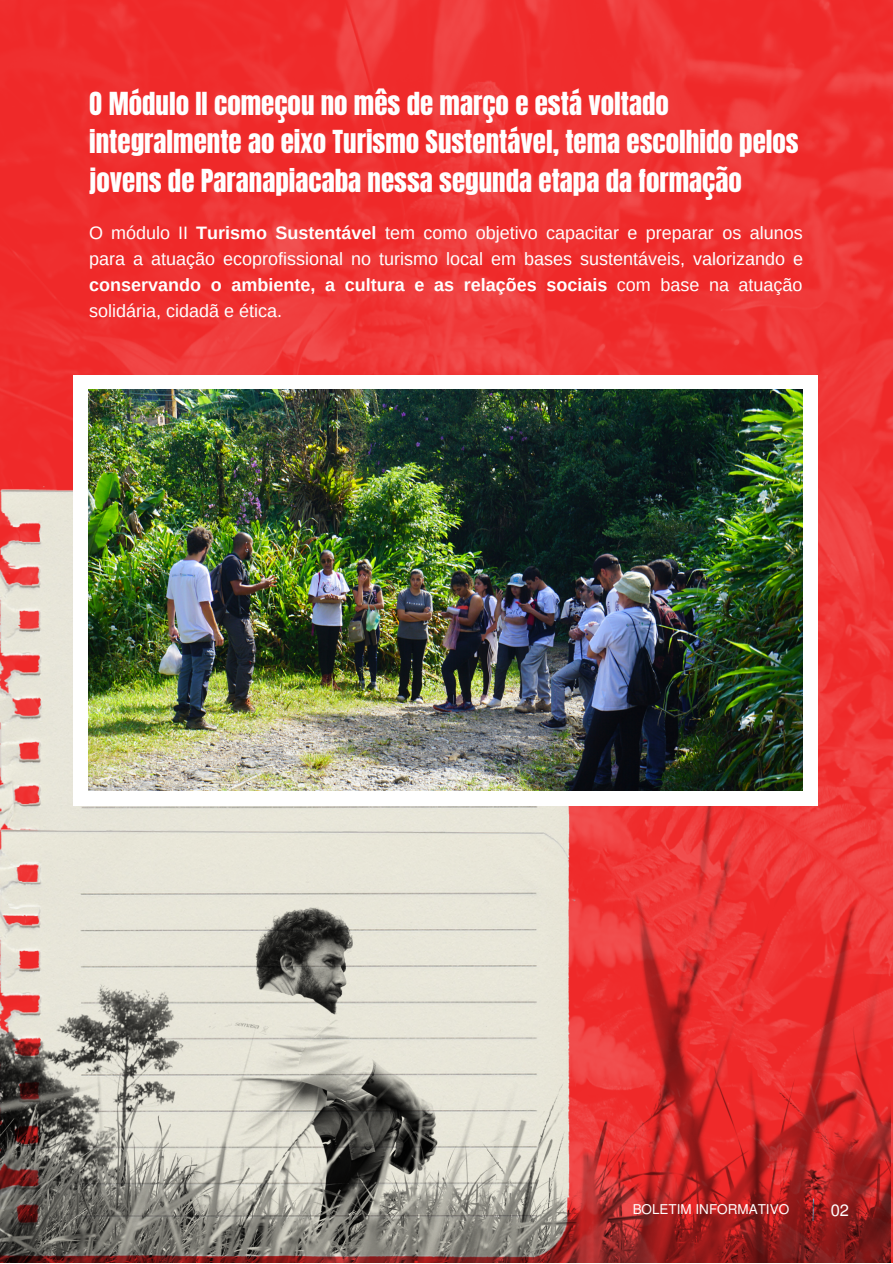
<style>
.page{position:relative;width:893px;height:1264px;background:#fff}
.page>*{position:absolute;margin:0;border:0;box-sizing:border-box;transform-origin:0 0}
.t1{font:27px/38.2px "Anton";color:#fff}
.t2{font:18px/25.8px "Arimo";color:#fff;text-align:justify}
.t3{font:16.5px "Mukti";color:#fff}
.t4{font:13.5px "Mukti";color:#fff}
.s1{font-weight:700}
</style>
<div class="page">
<img style="left:0;top:0;width:892px;height:1262px">
<img style="left:0;top:486px;width:73px;height:275px">
<img style="left:0;top:761px;width:890px;height:501px">
<div style="left:73px;top:374px;width:744px;height:431px;background:#fff"></div>
<img style="left:88px;top:389px;width:714px;height:402px">
<h1 class="t1" style="left:89px;top:85px;width:711px">O Módulo II começou no mês de março e está voltado integralmente ao eixo Turismo Sustentável, tema escolhido pelos jovens de Paranapiacaba nessa segunda etapa da formação</h1>
<p class="t2" style="left:89px;top:220px;width:715px">O módulo II <span class="s1">Turismo Sustentável</span> tem como objetivo capacitar e preparar os alunos para a atuação ecoprofissional no turismo local em bases sustentáveis, valorizando e <span class="s1">conservando o ambiente, a cultura e as relações sociais</span> com base na atuação solidária, cidadã e ética.</p>
<p class="t4" style="left:632px;top:1199px;width:158px">BOLETIM INFORMATIVO</p>
<p class="t3" style="left:830px;top:1198px;width:20px">02</p>
</div>
